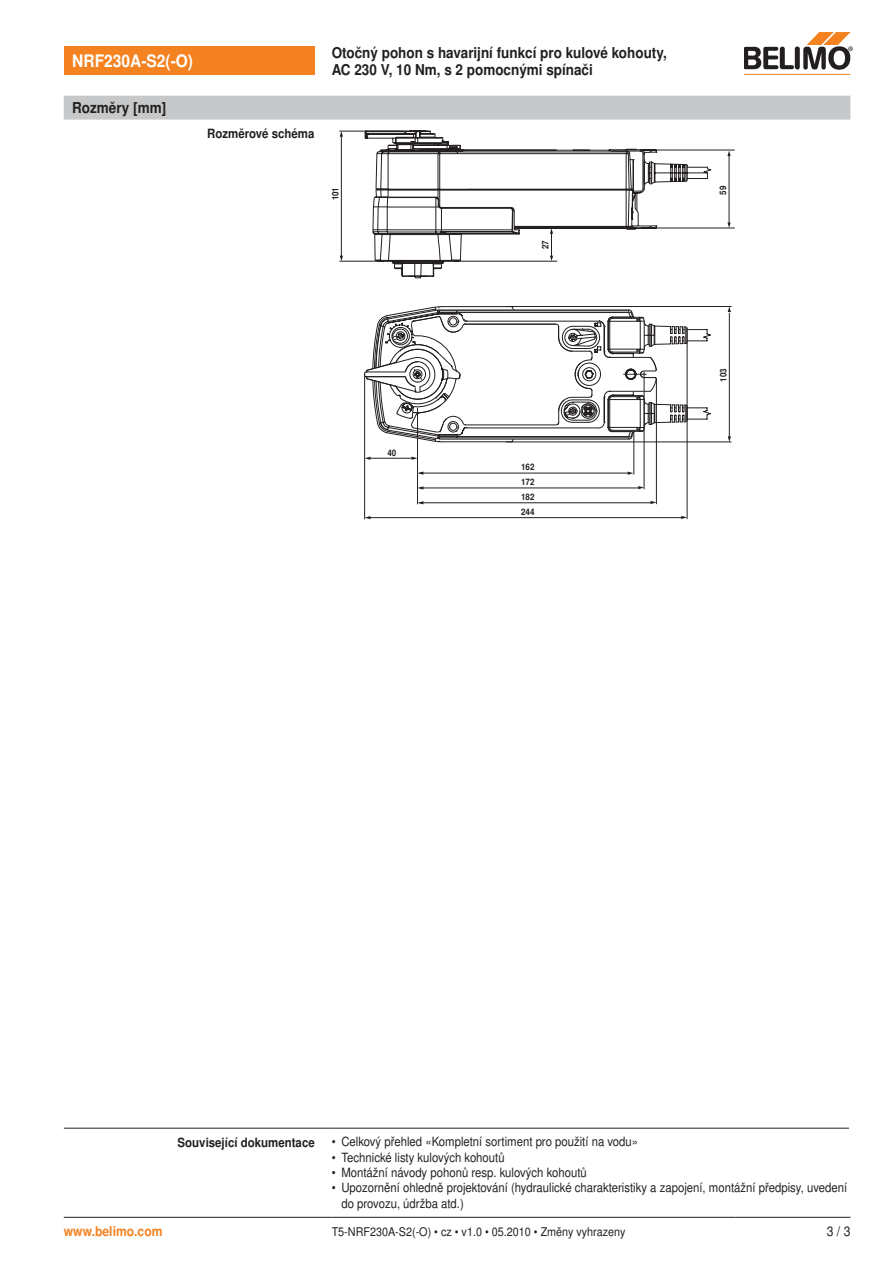
<style>
.page{position:relative;width:893px;height:1263px;background:#fff}
.page>*{position:absolute;margin:0;border:0;box-sizing:border-box;transform-origin:0 0}
.Überschrift_2_invers{font:700 17.25px "Nimbus Sans BEL";color:#fff;scale:.9 1}
.Überschrift_2{font:700 15px/16.5px "Nimbus Sans BEL";color:#231f20;scale:.9 1}
.Titel_1{font:700 15px "Nimbus Sans BEL";color:#231f20;scale:.9 1}
.www_links{font:700 13.5px "Nimbus Sans BEL";color:#f58220;scale:.9 1}
.Zahl_Seite_rechts{font:13.5px "Nimbus Sans BEL";color:#231f20;scale:.9 1}
.Aufzählung_8_5__2_25{font:12.75px/15.3px "Nimbus Sans BEL";color:#231f20;scale:.89 1}
.Marginalien{font:700 12.75px "Nimbus Sans BEL";color:#231f20;scale:.9 1}
.Lauftext_8{font:12px "Nimbus Sans BEL";color:#231f20;scale:.9 1}
.t1{font:700 8.85px/14.9px "Nimbus Sans BEL";color:#231f20;text-align:justify;scale:.9 1}
</style>
<div class="page">
<div style="left:64px;top:47px;width:251px;height:28px;background:#f58220"></div>
<hr style="left:744px;top:74px;width:106px;height:1px;background:#f58220">
<svg style="left:744px;top:32px;width:109px;height:38px"></svg>
<hr style="left:64px;top:1217px;width:268px;height:1px;background:#231f20">
<hr style="left:332px;top:1217px;width:404px;height:1px;background:#231f20">
<hr style="left:736px;top:1217px;width:114px;height:1px;background:#231f20">
<div style="left:64px;top:96px;width:786px;height:24px;background:#c7c8ca"></div>
<hr style="left:339px;top:261px;width:218px;height:1px;background:#231f20">
<hr style="left:341px;top:134px;width:1px;height:123px;background:#231f20">
<svg style="left:340px;top:256px;width:3px;height:5px"></svg>
<hr style="left:339px;top:131px;width:65px;height:1px;background:#231f20">
<svg style="left:340px;top:131px;width:3px;height:6px"></svg>
<svg style="left:365px;top:131px;width:346px;height:147px"></svg>
<hr style="left:652px;top:228px;width:83px;height:1px;background:#231f20">
<hr style="left:652px;top:150px;width:83px;height:1px;background:#231f20">
<hr style="left:729px;top:155px;width:1px;height:69px;background:#231f20">
<svg style="left:727px;top:222px;width:4px;height:6px"></svg>
<svg style="left:727px;top:151px;width:4px;height:5px"></svg>
<hr style="left:419px;top:473px;width:209px;height:1px;background:#231f20">
<hr style="left:644px;top:372px;width:1px;height:117px;background:#231f20">
<svg style="left:638px;top:486px;width:6px;height:3px"></svg>
<svg style="left:628px;top:472px;width:5px;height:3px"></svg>
<hr style="left:419px;top:488px;width:221px;height:1px;background:#231f20">
<svg style="left:418px;top:486px;width:5px;height:4px"></svg>
<hr style="left:656px;top:379px;width:1px;height:125px;background:#231f20">
<svg style="left:651px;top:501px;width:5px;height:3px"></svg>
<hr style="left:419px;top:502px;width:233px;height:1px;background:#231f20">
<svg style="left:681px;top:516px;width:6px;height:3px"></svg>
<hr style="left:369px;top:517px;width:314px;height:1px;background:#231f20">
<hr style="left:417px;top:408px;width:1px;height:96px;background:#231f20">
<hr style="left:369px;top:458px;width:44px;height:1px;background:#231f20">
<svg style="left:412px;top:457px;width:5px;height:3px"></svg>
<svg style="left:365px;top:457px;width:5px;height:3px"></svg>
<hr style="left:364px;top:374px;width:1px;height:145px;background:#231f20">
<svg style="left:365px;top:516px;width:5px;height:3px"></svg>
<hr style="left:506px;top:306px;width:225px;height:1px;background:#231f20">
<hr style="left:506px;top:442px;width:225px;height:1px;background:#231f20">
<hr style="left:729px;top:313px;width:1px;height:124px;background:#231f20">
<svg style="left:728px;top:436px;width:3px;height:6px"></svg>
<svg style="left:728px;top:307px;width:3px;height:5px"></svg>
<hr style="left:687px;top:342px;width:1px;height:177px;background:#231f20">
<hr style="left:634px;top:432px;width:1px;height:42px;background:#231f20">
<svg style="left:364px;top:306px;width:347px;height:136px"></svg>
<hr style="left:64px;top:1128px;width:268px;height:1px;background:#231f20">
<hr style="left:332px;top:1128px;width:517px;height:1px;background:#231f20">
<p class="Überschrift_2_invers" style="left:72px;top:51px;width:136px">NRF230A-S2(-O)</p>
<p class="Überschrift_2" style="left:332px;top:45px;width:374px">Otočný pohon s havarijní funkcí pro kulové kohouty,<br>AC 230 V, 10 Nm, s 2 pomocnými spínači</p>
<p class="Titel_1" style="left:72px;top:99px;width:106px">Rozměry [mm]</p>
<p class="Marginalien" style="left:207px;top:126px;width:121px">Rozměrové schéma</p>
<p class="t1" style="left:329px;top:200px;width:16px;rotate:-90deg">101</p>
<p class="t1" style="left:387px;top:446px;width:11px">40</p>
<p class="t1" style="left:539px;top:249px;width:11px;rotate:-90deg">27</p>
<p class="t1" style="left:521px;top:461px;width:16px">162<br>172<br>182<br>244</p>
<p class="t1" style="left:716px;top:195px;width:11px;rotate:-90deg">59</p>
<p class="t1" style="left:717px;top:382px;width:16px;rotate:-90deg">103</p>
<p class="Marginalien" style="left:178px;top:1135px;width:154px">Související dokumentace</p>
<p class="Aufzählung_8_5__2_25" style="left:332px;top:1134px;width:346px">• Celkový přehled «Kompletní sortiment pro použití na vodu»</p>
<p class="Aufzählung_8_5__2_25" style="left:332px;top:1150px;width:196px">• Technické listy kulových kohoutů</p>
<p class="Aufzählung_8_5__2_25" style="left:332px;top:1165px;width:288px">• Montážní návody pohonů resp. kulových kohoutů</p>
<p class="Aufzählung_8_5__2_25" style="left:341px;top:1180px;width:570px;text-indent:-10px">• Upozornění ohledně projektování (hydraulické charakteristiky a zapojení, montážní předpisy, uvedení do provozu, údržba atd.)</p>
<p class="www_links" style="left:64px;top:1223px;width:111px">www.belimo.com</p>
<p class="Lauftext_8" style="left:332px;top:1224px;width:328px">T5-NRF230A-S2(-O) • cz • v1.0 • 05.2010 • Změny vyhrazeny</p>
<p class="Zahl_Seite_rechts" style="left:827px;top:1223px;width:28px">3 / 3</p>
</div>
